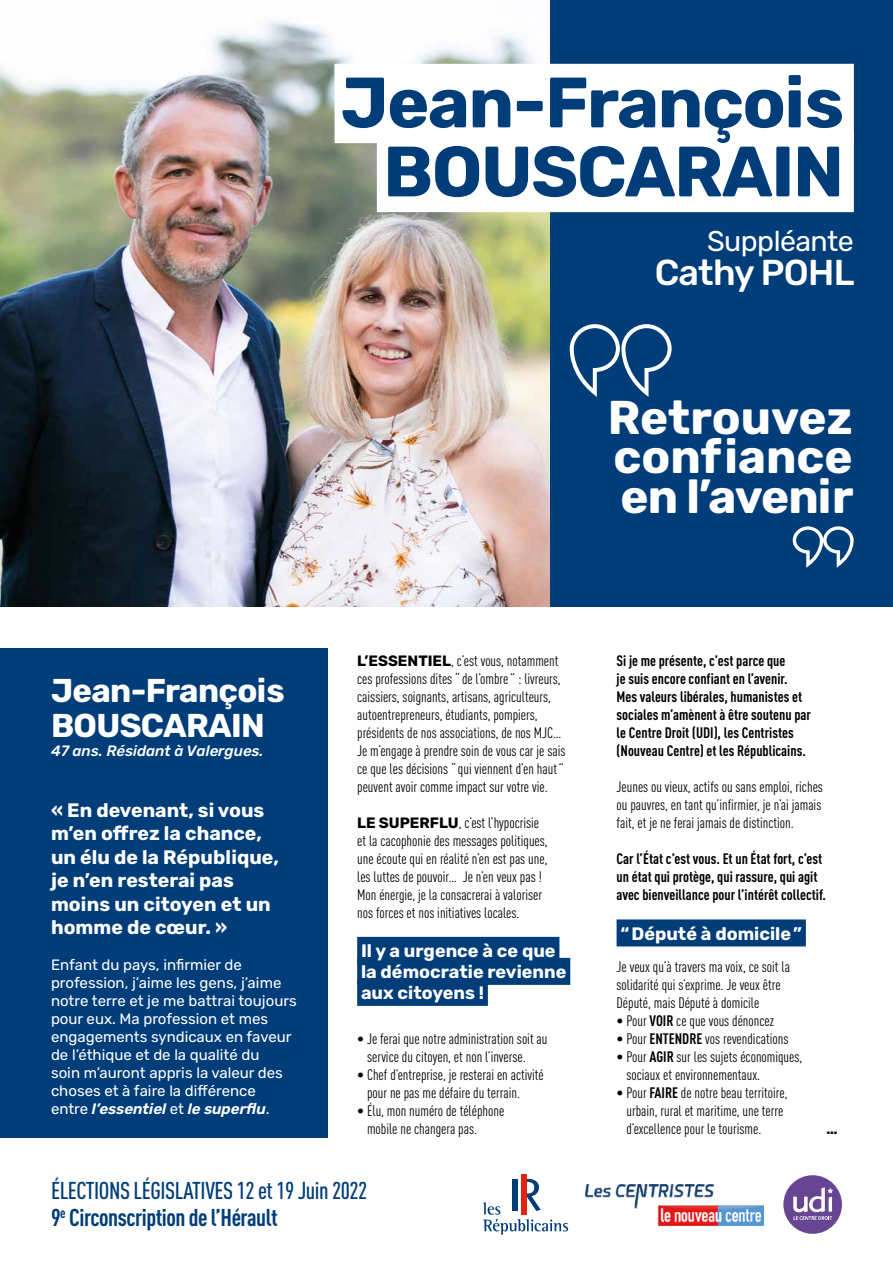
<style>
.page{position:relative;width:893px;height:1263px;background:#fff}
.page>*{position:absolute;margin:0;border:0;box-sizing:border-box;transform-origin:0 0}
.t1{font:700 71.1px/69px "Rubik";letter-spacing:-.02em;color:#003d79;text-align:center}
.t2{font:700 47.4px/39.3px "Rubik";color:#fff;text-align:justify}
.t3{font:500 36px "Rubik";letter-spacing:-.02em;color:#fff}
.t4{font:700 33px/34.5px "Rubik";letter-spacing:-.02em;color:#fff}
.t5{font:28.5px "Rubik";letter-spacing:-.02em;color:#fff}
.t6{font:500 condensed 24px/27px "DIN Pro";letter-spacing:-.02em;color:#003d79}
.t7{font:700 19.5px/23.4px "Rubik";color:#fff}
.t8{font:700 18px/21px "Rubik";color:#fff}
.t9{font:condensed 15px/18px "DIN Pro";color:#000}
.t10{font:700 condensed 15px/18px "DIN Pro";color:#000}
.t11{font:15px/18px "Rubik";color:#fff}
.t12{font:italic 500 15px "Rubik";color:#fff}
.t13{font:700 15px "Rubik";color:#000}
.s1{font-weight:600;font-style:italic}
.s2{font-family:"Rubik";font-weight:700;font-stretch:normal}
.s3{font-weight:700}
</style>
<div class="page">
<div style="left:0;top:648px;width:327px;height:489px;background:#003d79"></div>
<div style="left:0;top:0;width:893px;height:607px;background:#003d79"></div>
<img style="left:0;top:0;width:550px;height:607px">
<div style="left:335px;top:64px;width:519px;height:79px;background:#fff"></div>
<div style="left:377px;top:133px;width:477px;height:79px;background:#fff"></div>
<svg style="left:569px;top:324px;width:103px;height:73px"></svg>
<svg style="left:792px;top:526px;width:62px;height:42px"></svg>
<div style="left:357px;top:937px;width:202px;height:27px;background:#003d79"></div>
<div style="left:357px;top:958px;width:213px;height:27px;background:#003d79"></div>
<div style="left:357px;top:979px;width:131px;height:27px;background:#003d79"></div>
<div style="left:617px;top:919px;width:189px;height:27px;background:#003d79"></div>
<img style="left:586px;top:1184px;width:177px;height:41px">
<svg style="left:483px;top:1179px;width:85px;height:56px"></svg>
<div style="left:522px;top:1174px;width:5px;height:40px;background:#e42313"></div>
<div style="left:513px;top:1179px;width:5px;height:31px;background:#003d79"></div>
<div style="left:783px;top:1175px;width:59px;height:59px;background:#684593;border-radius:50%"></div>
<svg style="left:793px;top:1187px;width:40px;height:33px"></svg>
<h1 class="t1" style="left:341px;top:70px;width:505px">Jean-François<br>BOUSCARAIN</h1>
<h3 class="t5" style="left:707px;top:225px;width:148px">Suppléante</h3>
<h3 class="t3" style="left:655px;top:253px;width:201px">Cathy POHL</h3>
<h2 class="t2" style="left:608px;top:399px;width:247px">Retrouvez confiance en l’avenir</h2>
<h3 class="t4" style="left:51px;top:674px;width:235px">Jean-François<br>BOUSCARAIN</h3>
<p class="t12" style="left:51px;top:743px;width:214px">47 ans. Résidant à Valergues.</p>
<h3 class="t7" style="left:51px;top:799px;width:229px">« En devenant, si vous m’en offrez la chance, un élu de la République, je n’en resterai pas moins un citoyen et un homme de cœur. »</h3>
<p class="t11" style="left:51px;top:956px;width:247px">Enfant du pays, infirmier de profession, j’aime les gens, j’aime notre terre et je me battrai toujours pour eux. Ma profession et mes engagements syndicaux en faveur de l’éthique et de la qualité du<br>soin m’auront appris la valeur des choses et à faire la différence entre <span class="s1">l’essentiel</span> et <span class="s1">le superflu</span>.</p>
<p class="t9" style="left:357px;top:651px;width:210px"><span class="s2">L’ESSENTIEL</span>, c’est vous, notamment ces professions dites “de l’ombre” : livreurs, caissiers, soignants, artisans, agriculteurs, autoentrepreneurs, étudiants, pompiers, présidents de nos associations, de nos MJC… Je m’engage à prendre soin de vous car je sais ce que les décisions “qui viennent d’en haut” peuvent avoir comme impact sur votre vie.</p>
<p class="t9" style="left:357px;top:813px;width:192px"><span class="s2">LE SUPERFLU</span>, c’est l’hypocrisie et la cacophonie des messages politiques, une écoute qui en réalité n’en est pas une, les luttes de pouvoir… Je n’en veux pas !<br>Mon énergie, je la consacrerai à valoriser nos forces et nos initiatives locales.</p>
<p class="t8" style="left:361px;top:941px;width:207px">Il y a urgence à ce que la démocratie revienne aux citoyens !</p>
<p class="t9" style="left:367px;top:1029px;width:182px;text-indent:-10px">• Je ferai que notre administration soit au service du citoyen, et non l’inverse.</p>
<p class="t9" style="left:367px;top:1065px;width:178px;text-indent:-10px">• Chef d’entreprise, je resterai en activité pour ne pas me défaire du terrain.</p>
<p class="t9" style="left:367px;top:1101px;width:139px;text-indent:-10px">• Élu, mon numéro de téléphone mobile ne changera pas.</p>
<h3 class="t6" style="left:51px;top:1175px;width:318px">ÉLECTIONS LÉGISLATIVES 12 et 19 Juin 2022<br><span class="s3">9</span><sup>e</sup> <span class="s3">Circonscription de l’Hérault</span></h3>
<p class="t10" style="left:617px;top:650px;width:196px">Si je me présente, c’est parce que<br>je suis encore confiant en l’avenir.<br>Mes valeurs libérales, humanistes et sociales m’amènent à être soutenu par le Centre Droit (UDI), les Centristes (Nouveau Centre) et les Républicains.</p>
<p class="t9" style="left:617px;top:777px;width:208px;text-align:justify">Jeunes ou vieux, actifs ou sans emploi, riches ou pauvres, en tant qu’infirmier, je n’ai jamais fait, et je ne ferai jamais de distinction.</p>
<p class="t10" style="left:617px;top:848px;width:211px">Car l’État c’est vous. Et un État fort, c’est un état qui protège, qui rassure, qui agit avec bienveillance pour l’intérêt collectif.</p>
<p class="t8" style="left:620px;top:923px;width:183px">“Député à domicile”</p>
<p class="t9" style="left:617px;top:957px;width:175px">Je veux qu’à travers ma voix, ce soit la solidarité qui s’exprime. Je veux être<br>Député, mais Député à domicile</p>
<p class="t9" style="left:617px;top:1011px;width:159px">• Pour <span class="s3">VOIR</span> ce que vous dénoncez</p>
<p class="t9" style="left:617px;top:1029px;width:173px">• Pour <span class="s3">ENTENDRE</span> vos revendications</p>
<p class="t9" style="left:626px;top:1047px;width:177px;text-indent:-10px">• Pour <span class="s3">AGIR</span> sur les sujets économiques, sociaux et environnementaux.</p>
<p class="t9" style="left:626px;top:1083px;width:163px;text-indent:-10px">• Pour <span class="s3">FAIRE</span> de notre beau territoire, urbain, rural et maritime, une terre d’excellence pour le tourisme.</p>
<p class="t13" style="left:826px;top:1120px;width:13px">…</p>
</div>
